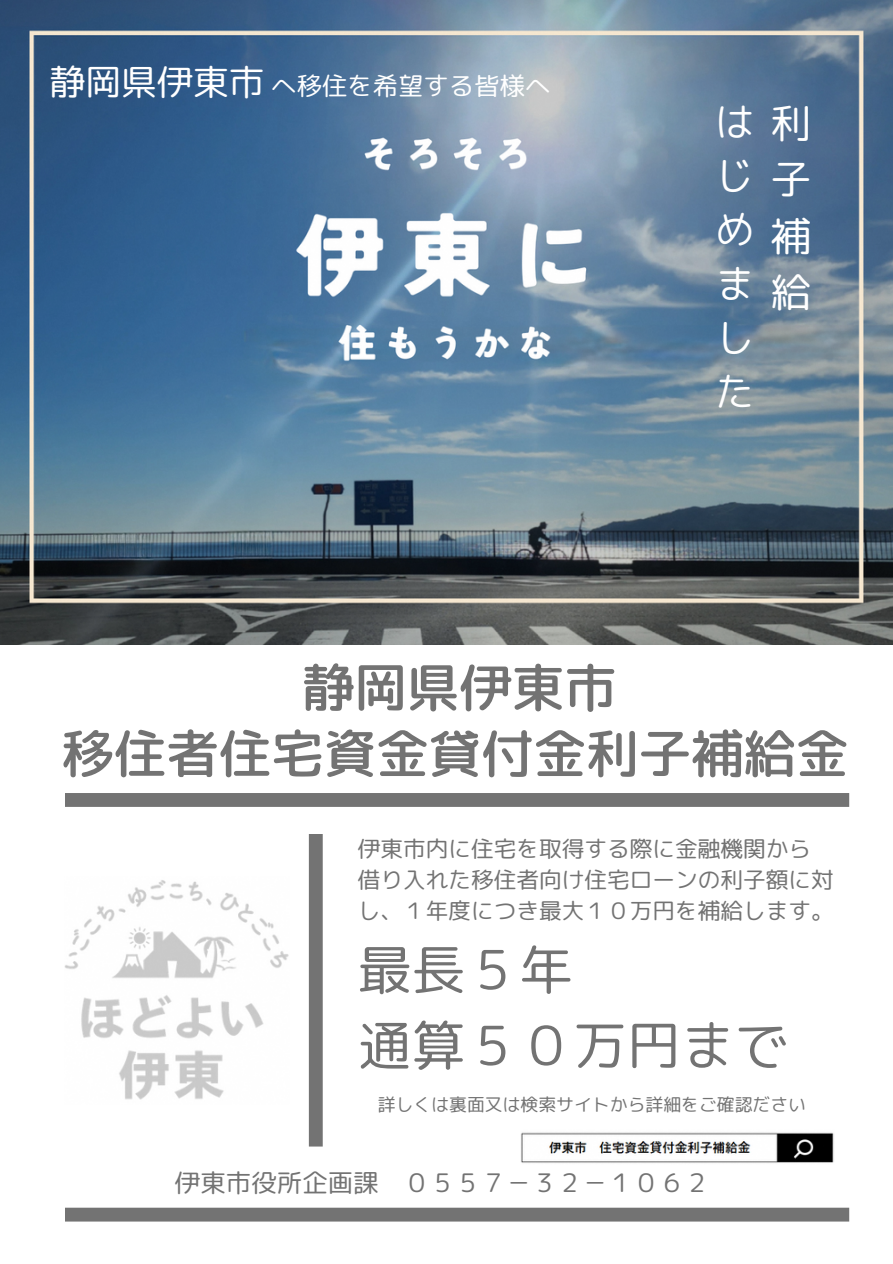
<style>
.page{position:relative;width:893px;height:1264px;background:#fff}
.page>*{position:absolute;margin:0;border:0;box-sizing:border-box;transform-origin:0 0}
.t1{font:53.85px/75.8px "rounded mplus 1 p regular";color:#737373}
.t2{font:52.5px "rounded mplus 1 p medium";color:#737373}
.t3{font:40.5px/56.2px "rounded mplus 1 p regular";color:#fff;text-align:justify}
.t4{font:39px/54px "rounded mplus 1 p regular";color:#fff;text-align:justify}
.t5{font:25.5px "rounded mplus 1 p regular";color:#737373}
.t6{font:25.35px "rounded mplus 1 p regular";color:#fff}
.t7{font:22.65px/31.5px "rounded mplus 1 p regular";color:#737373}
.t8{font:17.85px "rounded mplus 1 p regular";color:#737373}
.s1{font-size:35.85px}
.s2{font-size:40.5px}
</style>
<div class="page">
<img style="left:0;top:0;width:892px;height:644px">
<svg style="left:65px;top:793px;width:784px;height:14px;background:#747474"></svg>
<svg style="left:309px;top:834px;width:14px;height:312px;background:#757575"></svg>
<svg style="left:65px;top:1207px;width:784px;height:14px;background:#797979"></svg>
<img style="left:65px;top:880px;width:224px;height:220px">
<img style="left:521px;top:1132px;width:313px;height:31px">
<p class="t6" style="left:50px;top:68px;width:502px"><span class="s1">静岡県伊東市</span>へ移住を希望する皆様へ</p>
<h2 class="t2" style="left:302px;top:650px;width:316px">静岡県伊東市</h2>
<h3 class="t4" style="left:715px;top:94px;width:97px">は<span class="s2">利</span></h3>
<h3 class="t3" style="left:770px;top:151px;width:42px">子補給</h3>
<h3 class="t4" style="left:715px;top:148px;width:40px">じめました</h3>
<h2 class="t2" style="left:61px;top:716px;width:788px">移住者住宅資金貸付金利子補給金</h2>
<p class="t7" style="left:358px;top:832px;width:477px">伊東市内に住宅を取得する際に金融機関から借り入れた移住者向け住宅ローンの利子額に対し、１年度につき最大１０万円を補給します。</p>
<h1 class="t1" style="left:358px;top:931px;width:432px">最長５年<br>通算５０万円まで</h1>
<p class="t8" style="left:378px;top:1091px;width:429px">詳しくは裏面又は検索サイトから詳細をご確認ださい</p>
<p class="t5" style="left:175px;top:1164px;width:536px">伊東市役所企画課 ０５５７－３２－１０６２</p>
</div>
